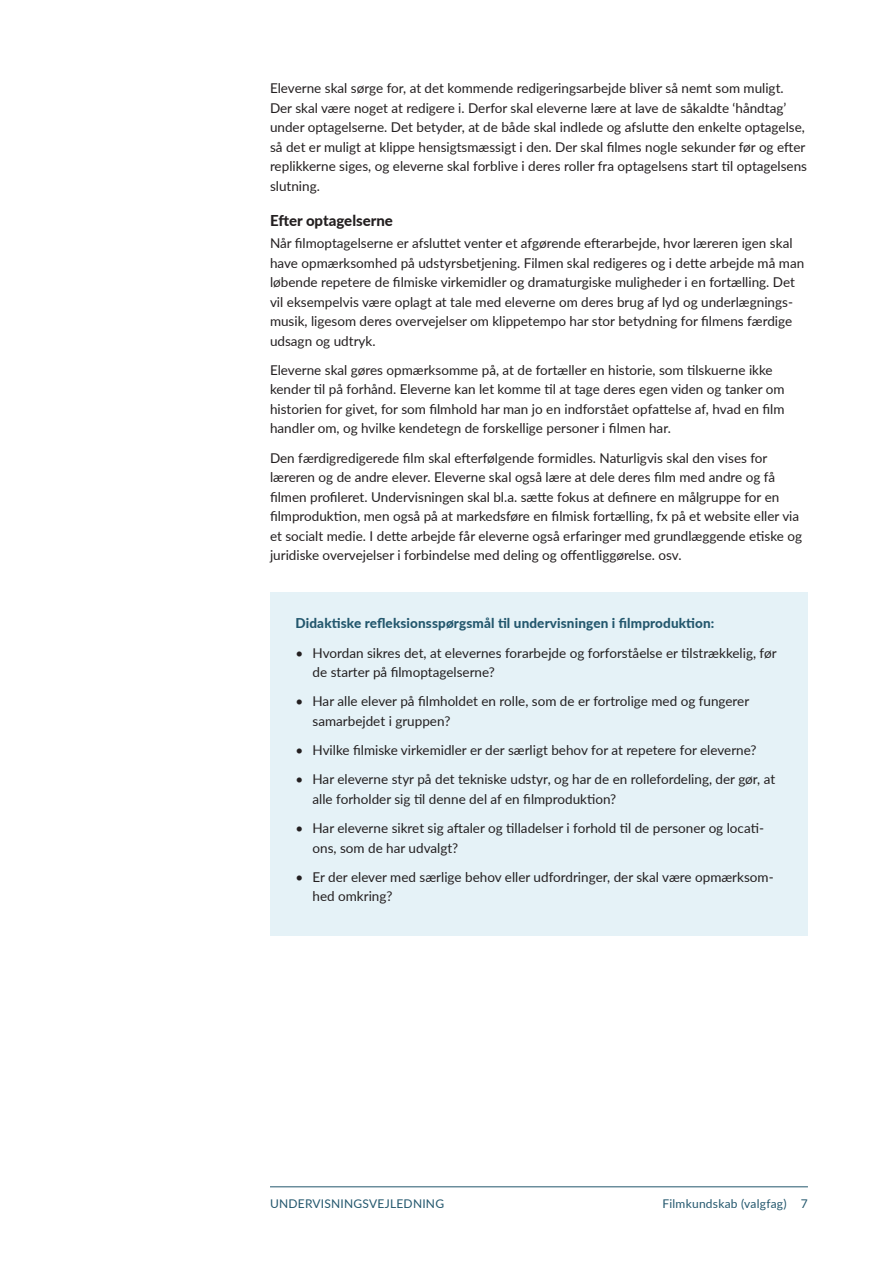
<style>
.page{position:relative;width:893px;height:1263px;background:#fff}
.page>*{position:absolute;margin:0;border:0;box-sizing:border-box;transform-origin:0 0}
._08_Mellemrubrik{font:800 15px "Lato";color:#231f20}
._04_Brødtekst_9_13{font:13.5px/19.5px "Lato";color:#231f20}
._04_Brødtekst_9_13-2{font:800 13.5px "Lato";letter-spacing:.01em;color:#23576d}
.t1{font:12px "Lato";letter-spacing:.02em;color:#23576d}
</style>
<div class="page">
<div style="left:270px;top:592px;width:538px;height:343px;background:#e5f2f7"></div>
<hr style="left:270px;top:1186px;width:538px;height:1px;background:#23576d">
<p class="_04_Brødtekst_9_13" style="left:270px;top:78px;width:539px">Eleverne skal sørge for, at det kommende redigeringsarbejde bliver så nemt som muligt.<br>Der skal være noget at redigere i. Derfor skal eleverne lære at lave de såkaldte ‘håndtag’ under optagelserne. Det betyder, at de både skal indlede og afslutte den enkelte optagelse, så det er muligt at klippe hensigtsmæssigt i den. Der skal filmes nogle sekunder før og efter replikkerne siges, og eleverne skal forblive i deres roller fra optagelsens start til optagelsens slutning.</p>
<p class="_08_Mellemrubrik" style="left:270px;top:210px;width:124px">Efter optagelserne</p>
<p class="_04_Brødtekst_9_13" style="left:270px;top:233px;width:536px">Når filmoptagelserne er afsluttet venter et afgørende efterarbejde, hvor læreren igen skal have opmærksomhed på udstyrsbetjening. Filmen skal redigeres og i dette arbejde må man løbende repetere de filmiske virkemidler og dramaturgiske muligheder i en fortælling. Det vil eksempelvis være oplagt at tale med eleverne om deres brug af lyd og underlægnings&shy;musik, ligesom deres overvejelser om klippetempo har stor betydning for filmens færdige udsagn og udtryk.</p>
<p class="_04_Brødtekst_9_13" style="left:270px;top:360px;width:516px">Eleverne skal gøres opmærksomme på, at de fortæller en historie, som tilskuerne ikke kender til på forhånd. Eleverne kan let komme til at tage deres egen viden og tanker om historien for givet, for som filmhold har man jo en indforstået opfattelse af, hvad en film handler om, og hvilke kendetegn de forskellige personer i filmen har.</p>
<p class="_04_Brødtekst_9_13" style="left:270px;top:447px;width:534px">Den færdigredigerede film skal efterfølgende formidles. Naturligvis skal den vises for læreren og de andre elever. Eleverne skal også lære at dele deres film med andre og få filmen profileret. Undervisningen skal bl.a. sætte fokus at definere en målgruppe for en filmproduktion, men også på at markedsføre en filmisk fortælling, fx på et website eller via et socialt medie. I dette arbejde får eleverne også erfaringer med grundlæggende etiske og juridiske overvejelser i forbindelse med deling og offentliggørelse. osv.</p>
<p class="_04_Brødtekst_9_13-2" style="left:296px;top:613px;width:420px">Didaktiske refleksionsspørgsmål til undervisningen i filmproduktion:</p>
<p class="_04_Brødtekst_9_13" style="left:313px;top:642px;width:466px;text-indent:-17px">• Hvordan sikres det, at elevernes forarbejde og forforståelse er tilstrækkelig, før de starter på filmoptagelserne?</p>
<p class="_04_Brødtekst_9_13" style="left:313px;top:691px;width:438px;text-indent:-17px">• Har alle elever på filmholdet en rolle, som de er fortrolige med og fungerer samarbejdet i gruppen?</p>
<p class="_04_Brødtekst_9_13" style="left:296px;top:740px;width:463px">• Hvilke filmiske virkemidler er der særligt behov for at repetere for eleverne?</p>
<p class="_04_Brødtekst_9_13" style="left:313px;top:769px;width:464px;text-indent:-17px">• Har eleverne styr på det tekniske udstyr, og har de en rollefordeling, der gør, at alle forholder sig til denne del af en filmproduktion?</p>
<p class="_04_Brødtekst_9_13" style="left:313px;top:818px;width:453px;text-indent:-17px">• Har eleverne sikret sig aftaler og tilladelser i forhold til de personer og locati&shy;ons, som de har udvalgt?</p>
<p class="_04_Brødtekst_9_13" style="left:313px;top:867px;width:463px;text-indent:-17px">• Er der elever med særlige behov eller udfordringer, der skal være opmærksom&shy;hed omkring?</p>
<p class="t1" style="left:270px;top:1195px;width:176px">UNDERVISNINGSVEJLEDNING</p>
<p class="t1" style="left:662px;top:1195px;width:147px">Filmkundskab (valgfag) 7</p>
</div>
